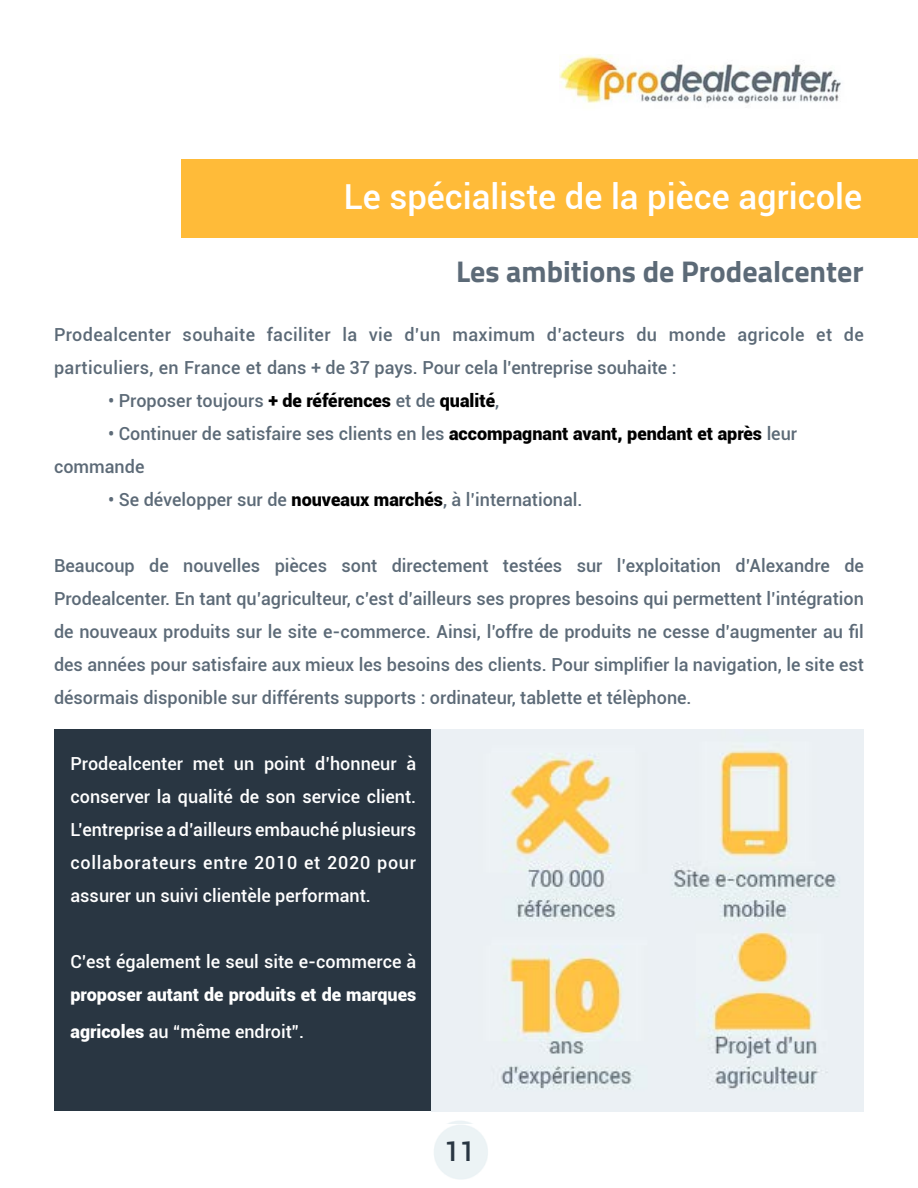
<style>
.page{position:relative;width:918px;height:1188px;background:#fff}
.page>*{position:absolute;margin:0;border:0;box-sizing:border-box;transform-origin:0 0}
.t1{font:500 34.5px "Roboto";color:#fff}
.t2{font:700 30px "Titillium Web";color:#5c6a77}
.t3{font:500 27px "Roboto";color:#293642}
.t4{font:500 18px/33px "Roboto";color:#5c6a77}
.t5{font:500 18px/33px "Roboto";color:#fff;text-align:justify}
.t6{font:500 18px/33px "Roboto";letter-spacing:.02em;color:#5c6a77}
.t7{font:900 18px/37.5px "Roboto";color:#fff}
.s1{font-weight:900;color:#000}
.s2{font-weight:500}
</style>
<div class="page">
<img style="left:559px;top:54px;width:282px;height:50px">
<div style="left:182px;top:159px;width:736px;height:79px;background:#ffbb39"></div>
<div style="left:55px;top:729px;width:376px;height:382px;background:#293642"></div>
<img style="left:431px;top:729px;width:432px;height:383px">
<h1 class="t1" style="left:344px;top:173px;width:520px">Le spécialiste de la pièce agricole</h1>
<h2 class="t2" style="left:456px;top:249px;width:409px">Les ambitions de Prodealcenter</h2>
<p class="t6" style="left:54px;top:317px;width:811px">Prodealcenter souhaite faciliter la vie d’un maximum d’acteurs du monde agricole et de particuliers, en France et dans + de 37 pays. Pour cela l’entreprise souhaite :</p>
<p class="t4" style="left:108px;top:383px;width:393px">• Proposer toujours <span class="s1">+ de références</span> et de <span class="s1">qualité</span>,</p>
<p class="t4" style="left:54px;top:416px;width:745px;text-indent:54px">• Continuer de satisfaire ses clients en les <span class="s1">accompagnant avant, pendant et après</span> leur commande</p>
<p class="t4" style="left:108px;top:482px;width:476px">• Se développer sur de <span class="s1">nouveaux marchés</span>, à l’international.</p>
<p class="t4" style="left:54px;top:548px;width:811px;text-align:justify">Beaucoup de nouvelles pièces sont directement testées sur l’exploitation d’Alexandre de Prodealcenter. En tant qu’agriculteur, c’est d’ailleurs ses propres besoins qui permettent l’intégration de nouveaux produits sur le site e-commerce. Ainsi, l’offre de produits ne cesse d’augmenter au fil des années pour satisfaire aux mieux les besoins des clients. Pour simplifier la navigation, le site est désormais disponible sur différents supports : ordinateur, tablette et télèphone.</p>
<p class="t5" style="left:70px;top:746px;width:347px">Prodealcenter met un point d’honneur à conserver la qualité de son service client.<br>L’entreprise a d’ailleurs embauché plusieurs collaborateurs entre 2010 et 2020 pour assurer un suivi clientèle performant.</p>
<p class="t5" style="left:70px;top:944px;width:347px">C’est également le seul site e-commerce à</p>
<p class="t7" style="left:70px;top:975px;width:347px">proposer autant de produits et de marques agricoles <span class="s2">au “même endroit”.</span></p>
<h3 class="t3" style="left:444px;top:1133px;width:32px">11</h3>
</div>
